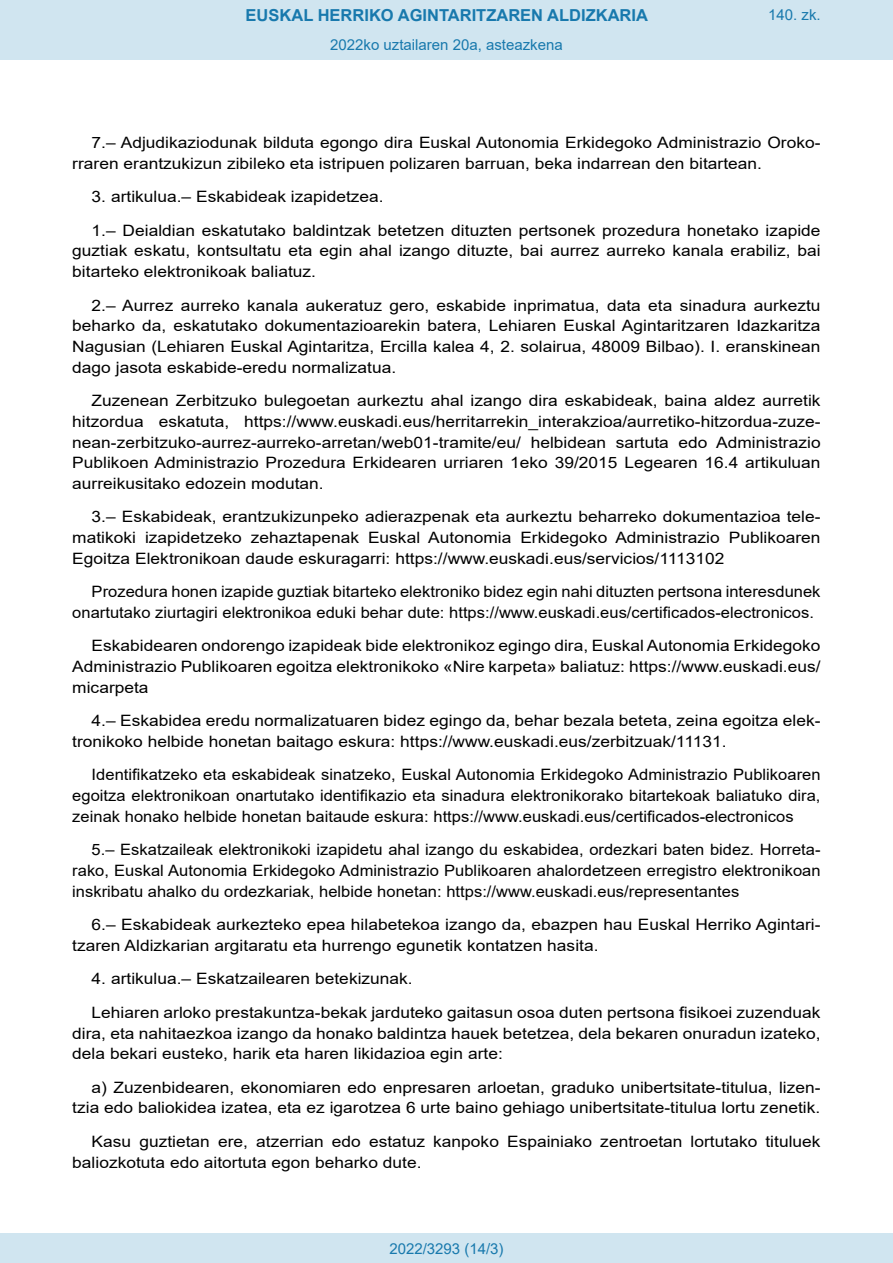
<style>
.page{position:relative;width:893px;height:1263px;background:#fff}
.page>*{position:absolute;margin:0;border:0;box-sizing:border-box;transform-origin:0 0}
.t1{font:700 16.5px "Arial";color:#1879ad}
.BOPVDetalle{font:15.6px/20.7px "Arial";color:#000;text-align:justify;scale:1.11 1}
.BOPVDetalle-2{font:15.6px/20.7px "Arial";color:#000;text-align:justify;scale:1.05 1}
.Paginacion_Centro{font:15px "Arial";color:#1879ad}
</style>
<div class="page">
<div style="left:0;top:0;width:893px;height:60px;background:#d0e5f0"></div>
<div style="left:0;top:1233px;width:893px;height:30px;background:#d0e5f0"></div>
<p class="t1" style="left:246px;top:3px;width:404px">EUSKAL HERRIKO AGINTARITZAREN ALDIZKARIA</p>
<p class="Paginacion_Centro" style="left:330px;top:35px;width:234px">2022ko uztailaren 20a, asteazkena</p>
<p class="Paginacion_Centro" style="left:768px;top:5px;width:54px">140. zk.</p>
<p class="BOPVDetalle" style="left:72px;top:132px;width:676px;text-indent:19px">7.– Adjudikaziodunak bilduta egongo dira Euskal Autonomia Erkidegoko Administrazio Oroko&shy;rraren erantzukizun zibileko eta istripuen polizaren barruan, beka indarrean den bitartean.</p>
<p class="BOPVDetalle" style="left:92px;top:186px;width:265px">3. artikulua.– Eskabideak izapidetzea.</p>
<p class="BOPVDetalle" style="left:72px;top:220px;width:676px;text-indent:19px">1.– Deialdian eskatutako baldintzak betetzen dituzten pertsonek prozedura honetako izapide guztiak eskatu, kontsultatu eta egin ahal izango dituzte, bai aurrez aurreko kanala erabiliz, bai bitarteko elektronikoak baliatuz.</p>
<p class="BOPVDetalle" style="left:72px;top:295px;width:676px;text-indent:19px">2.– Aurrez aurreko kanala aukeratuz gero, eskabide inprimatua, data eta sinadura aurkeztu beharko da, eskatutako dokumentazioarekin batera, Lehiaren Euskal Agintaritzaren Idazkaritza Nagusian (Lehiaren Euskal Agintaritza, Ercilla kalea 4, 2. solairua, 48009 Bilbao). I. eranskinean dago jasota eskabide-eredu normalizatua.</p>
<p class="BOPVDetalle" style="left:72px;top:390px;width:676px;text-indent:19px">Zuzenean Zerbitzuko bulegoetan aurkeztu ahal izango dira eskabideak, baina aldez aurretik hitzordua eskatuta, https://www.euskadi.eus/herritarrekin_interakzioa/aurretiko-hitzordua-zuze&shy;nean-zerbitzuko-aurrez-aurreko-arretan/web01-tramite/eu/ helbidean sartuta edo Administrazio Publikoen Administrazio Prozedura Erkidearen urriaren 1eko 39/2015 Legearen 16.4 artikuluan aurreikusitako edozein modutan.</p>
<p class="BOPVDetalle" style="left:72px;top:506px;width:676px;text-indent:19px">3.– Eskabideak, erantzukizunpeko adierazpenak eta aurkeztu beharreko dokumentazioa tele&shy;matikoki izapidetzeko zehaztapenak Euskal Autonomia Erkidegoko Administrazio Publikoaren Egoitza Elektronikoan daude eskuragarri: https://www.euskadi.eus/servicios/1113102</p>
<p class="BOPVDetalle-2" style="left:72px;top:581px;width:714px;text-indent:19px">Prozedura honen izapide guztiak bitarteko elektroniko bidez egin nahi dituzten pertsona interesdunek onartutako ziurtagiri elektronikoa eduki behar dute: https://www.euskadi.eus/certificados-electronicos.</p>
<p class="BOPVDetalle" style="left:72px;top:635px;width:676px;text-indent:19px">Eskabidearen ondorengo izapideak bide elektronikoz egingo dira, Euskal Autonomia Erkidegoko Administrazio Publikoaren egoitza elektronikoko «Nire karpeta» baliatuz: https://www.euskadi.eus/ micarpeta</p>
<p class="BOPVDetalle" style="left:72px;top:710px;width:676px;text-indent:19px">4.– Eskabidea eredu normalizatuaren bidez egingo da, behar bezala beteta, zeina egoitza elek&shy;tronikoko helbide honetan baitago eskura: https://www.euskadi.eus/zerbitzuak/11131.</p>
<p class="BOPVDetalle-2" style="left:72px;top:764px;width:714px;text-indent:19px">Identifikatzeko eta eskabideak sinatzeko, Euskal Autonomia Erkidegoko Administrazio Publikoaren egoitza elektronikoan onartutako identifikazio eta sinadura elektronikorako bitartekoak baliatuko dira, zeinak honako helbide honetan baitaude eskura: https://www.euskadi.eus/certificados-electronicos</p>
<p class="BOPVDetalle-2" style="left:72px;top:839px;width:714px;text-indent:19px">5.– Eskatzaileak elektronikoki izapidetu ahal izango du eskabidea, ordezkari baten bidez. Horreta&shy;rako, Euskal Autonomia Erkidegoko Administrazio Publikoaren ahalordetzeen erregistro elektronikoan inskribatu ahalko du ordezkariak, helbide honetan: https://www.euskadi.eus/representantes</p>
<p class="BOPVDetalle" style="left:72px;top:914px;width:676px;text-indent:19px">6.– Eskabideak aurkezteko epea hilabetekoa izango da, ebazpen hau Euskal Herriko Agintari&shy;tzaren Aldizkarian argitaratu eta hurrengo egunetik kontatzen hasita.</p>
<p class="BOPVDetalle" style="left:92px;top:968px;width:291px">4. artikulua.– Eskatzailearen betekizunak.</p>
<p class="BOPVDetalle" style="left:72px;top:1002px;width:676px;text-indent:19px">Lehiaren arloko prestakuntza-bekak jarduteko gaitasun osoa duten pertsona fisikoei zuzenduak dira, eta nahitaezkoa izango da honako baldintza hauek betetzea, dela bekaren onuradun izateko, dela bekari eusteko, harik eta haren likidazioa egin arte:</p>
<p class="BOPVDetalle" style="left:72px;top:1077px;width:676px;text-align:right">a) Zuzenbidearen, ekonomiaren edo enpresaren arloetan, graduko unibertsitate-titulua, lizen&shy;tzia edo baliokidea izatea, eta ez igarotzea 6 urte baino gehiago unibertsitate-titulua lortu zenetik.</p>
<p class="BOPVDetalle" style="left:72px;top:1131px;width:676px;text-indent:19px">Kasu guztietan ere, atzerrian edo estatuz kanpoko Espainiako zentroetan lortutako tituluek baliozkotuta edo aitortuta egon beharko dute.</p>
<p class="Paginacion_Centro" style="left:389px;top:1238px;width:116px">2022/3293 (14/3)</p>
</div>
